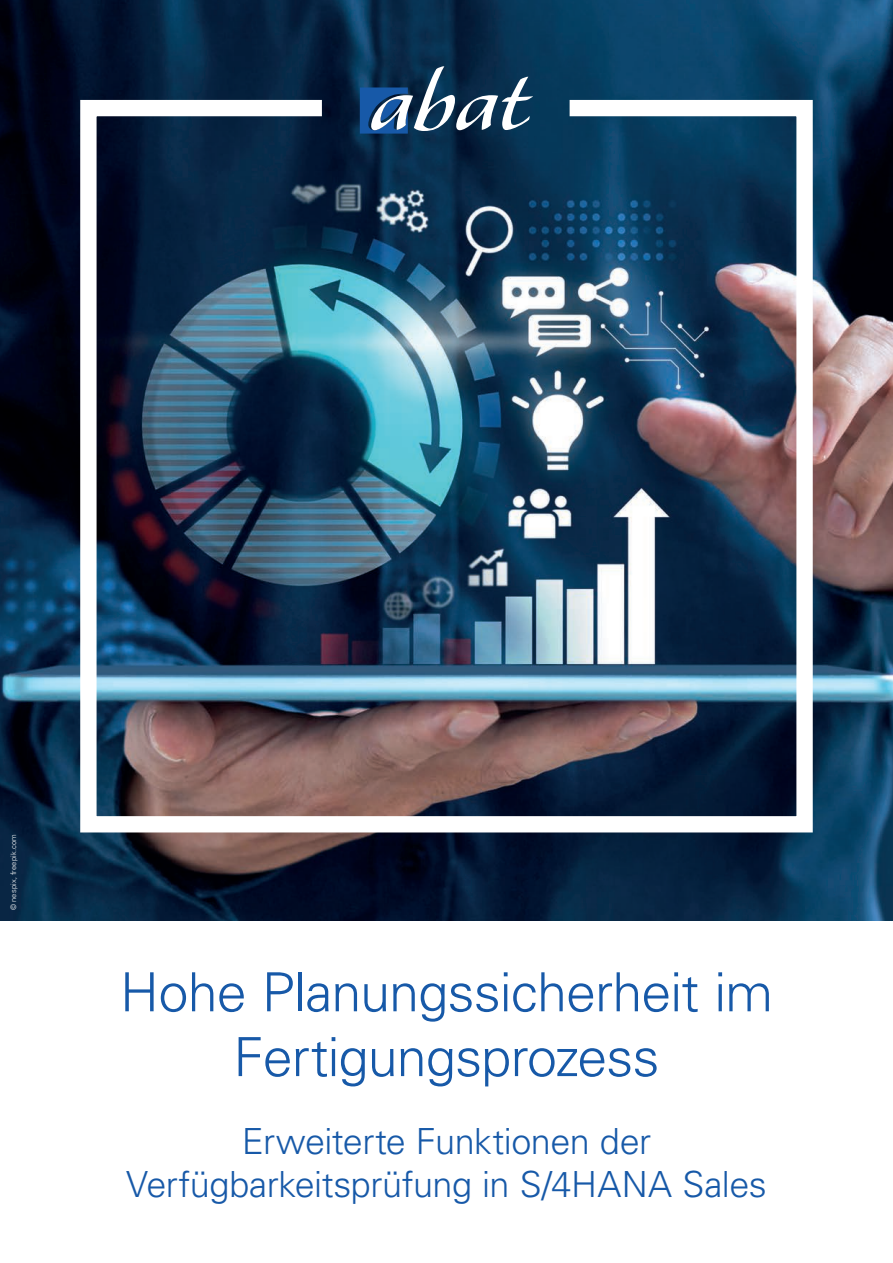
<style>
.page{position:relative;width:893px;height:1263px;background:#fff}
.page>*{position:absolute;margin:0;border:0;box-sizing:border-box;transform-origin:0 0}
.t1{font:300 54px/64.8px "Univers LT Std";letter-spacing:-.02em;color:#1759a8;text-align:center}
.t2{font:300 36px/43.2px "Univers LT Std";letter-spacing:-.015em;color:#1759a8;text-align:center}
.t3{font:300 7.5px "Univers LT Std";letter-spacing:.02em;color:#fff}
</style>
<div class="page">
<img style="left:0;top:0;width:893px;height:921px">
<img style="left:72px;top:92px;width:749px;height:749px">
<svg style="left:360px;top:66px;width:173px;height:68px"></svg>
<p class="t3" style="left:9px;top:910px;width:77px;rotate:-90deg">© nespix, freepik.com</p>
<h1 class="t1" style="left:120px;top:960px;width:655px">Hohe Planungssicherheit im<br>Fertigungsprozess</h1>
<p class="t2" style="left:126px;top:1119px;width:642px">Erweiterte Funktionen der<br>Verfügbarkeitsprüfung in S/4HANA Sales</p>
</div>
